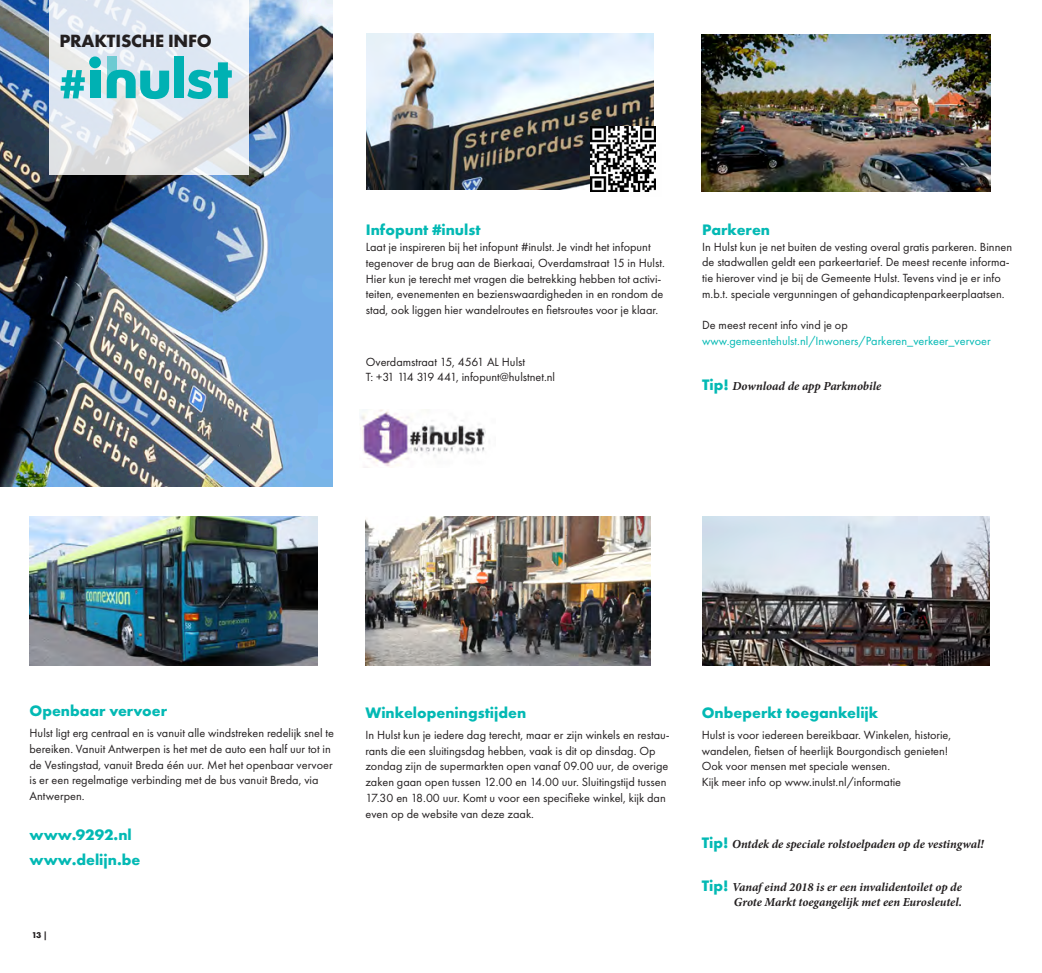
<style>
.page{position:relative;width:1042px;height:973px;background:#fff}
.page>*{position:absolute;margin:0;border:0;box-sizing:border-box;transform-origin:0 0}
.t1{font:700 18.38px "Futura PT";letter-spacing:-.01em;color:#231f20}
.t2{font:700 15.75px "Futura PT";color:#03b9b4}
.t3{font:12.25px/15.8px "Futura PT";color:#231f20}
.t4{font:italic 700 12.25px "Minion Pro";letter-spacing:-.005em;color:#231f20}
.t5{font:12.25px "Futura PT";color:#03b9b4}
.t6{font:700 8.75px "Futura PT";color:#231f20}
.s1{font-family:"Futura PT";font-style:normal;font-size:15.75px;color:#03b9b4}
</style>
<div class="page">
<img style="left:0;top:0;width:332px;height:486px">
<img style="left:365px;top:516px;width:286px;height:149px">
<img style="left:702px;top:516px;width:287px;height:149px">
<img style="left:30px;top:516px;width:287px;height:149px">
<img style="left:702px;top:35px;width:288px;height:156px">
<img style="left:366px;top:33px;width:288px;height:156px">
<svg style="left:50px;top:0;width:199px;height:175px;background:#e2e7ec"></svg>
<img style="left:360px;top:409px;width:126px;height:57px">
<img style="left:608px;top:144px;width:48px;height:48px">
<div style="left:90px;top:70px;width:10px;height:28px;background:#00b1b3"></div>
<div style="left:107px;top:56px;width:10px;height:27px;background:#6dcbd2"></div>
<div style="left:89px;top:56px;width:12px;height:12px;background:#00b1b3;border-radius:50%"></div>
<div style="left:174px;top:56px;width:10px;height:42px;background:#00b1b3"></div>
<svg style="left:107px;top:70px;width:62px;height:29px;background:#4fc4c7"></svg>
<svg style="left:187px;top:62px;width:45px;height:37px;background:#68c9d0"></svg>
<svg style="left:61px;top:70px;width:24px;height:28px"></svg>
<img style="left:590px;top:127px;width:65px;height:64px">
<p class="t1" style="left:59px;top:29px;width:154px">PRAKTISCHE INFO</p>
<p class="t2" style="left:366px;top:220px;width:116px">Infopunt #inulst</p>
<p class="t3" style="left:366px;top:239px;width:300px">Laat je inspireren bij het infopunt #inulst. Je vindt het infopunt tegenover de brug aan de Bierkaai, Overdamstraat 15 in Hulst.<br>Hier kun je terecht met vragen die betrekking hebben tot activi&shy;teiten, evenementen en bezienswaardigheden in en rondom de stad, ook liggen hier wandelroutes en fietsroutes voor je klaar.</p>
<p class="t3" style="left:366px;top:353px;width:161px">Overdamstraat 15, 4561 AL Hulst</p>
<p class="t3" style="left:366px;top:369px;width:191px">T: +31 114 319 441, infopunt@hulstnet.nl</p>
<p class="t2" style="left:702px;top:219px;width:70px">Parkeren</p>
<p class="t3" style="left:702px;top:238px;width:311px">In Hulst kun je net buiten de vesting overal gratis parkeren. Binnen de stadwallen geldt een parkeertarief. De meest recente informa&shy;tie hierover vind je bij de Gemeente Hulst. Tevens vind je er info m.b.t. speciale vergunningen of gehandicaptenparkeerplaatsen.</p>
<p class="t3" style="left:702px;top:317px;width:147px">De meest recent info vind je op</p>
<p class="t5" style="left:702px;top:334px;width:290px">www.gemeentehulst.nl/Inwoners/Parkeren_verkeer_vervoer</p>
<p class="t4" style="left:702px;top:377px;width:181px"><span class="s1">Tip!</span> Download de app Parkmobile</p>
<p class="t2" style="left:30px;top:700px;width:139px">Openbaar vervoer</p>
<p class="t3" style="left:30px;top:725px;width:306px">Hulst ligt erg centraal en is vanuit alle windstreken redelijk snel te bereiken. Vanuit Antwerpen is het met de auto een half uur tot in de Vestingstad, vanuit Breda één uur. Met het openbaar vervoer is er een regelmatige verbinding met de bus vanuit Breda, via Antwerpen.</p>
<p class="t2" style="left:30px;top:824px;width:104px">www.9292.nl</p>
<p class="t2" style="left:30px;top:849px;width:112px">www.delijn.be</p>
<p class="t6" style="left:32px;top:929px;width:17px">13 |</p>
<p class="t2" style="left:365px;top:702px;width:162px">Winkelopeningstijden</p>
<p class="t3" style="left:365px;top:726px;width:306px">In Hulst kun je iedere dag terecht, maar er zijn winkels en restau&shy;rants die een sluitingsdag hebben, vaak is dit op dinsdag. Op zondag zijn de supermarkten open vanaf 09.00 uur, de overige zaken gaan open tussen 12.00 en 14.00 uur. Sluitingstijd tussen 17.30 en 18.00 uur. Komt u voor een specifieke winkel, kijk dan even op de website van deze zaak.</p>
<p class="t2" style="left:702px;top:702px;width:178px">Onbeperkt toegankelijk</p>
<p class="t3" style="left:702px;top:726px;width:251px">Hulst is voor iedereen bereikbaar. Winkelen, historie,</p>
<p class="t3" style="left:702px;top:742px;width:248px">wandelen, fietsen of heerlijk Bourgondisch genieten!</p>
<p class="t3" style="left:702px;top:758px;width:190px">Ook voor mensen met speciale wensen.</p>
<p class="t3" style="left:702px;top:774px;width:201px">Kijk meer info op www.inulst.nl/informatie</p>
<p class="t4" style="left:702px;top:835px;width:283px"><span class="s1">Tip!</span> Ontdek de speciale rolstoelpaden op de vestingwal!</p>
<p class="t4" style="left:702px;top:878px;width:262px"><span class="s1">Tip!</span> Vanaf eind 2018 is er een invalidentoilet op de</p>
<p class="t4" style="left:734px;top:893px;width:229px">Grote Markt toegangelijk met een Eurosleutel.</p>
</div>
